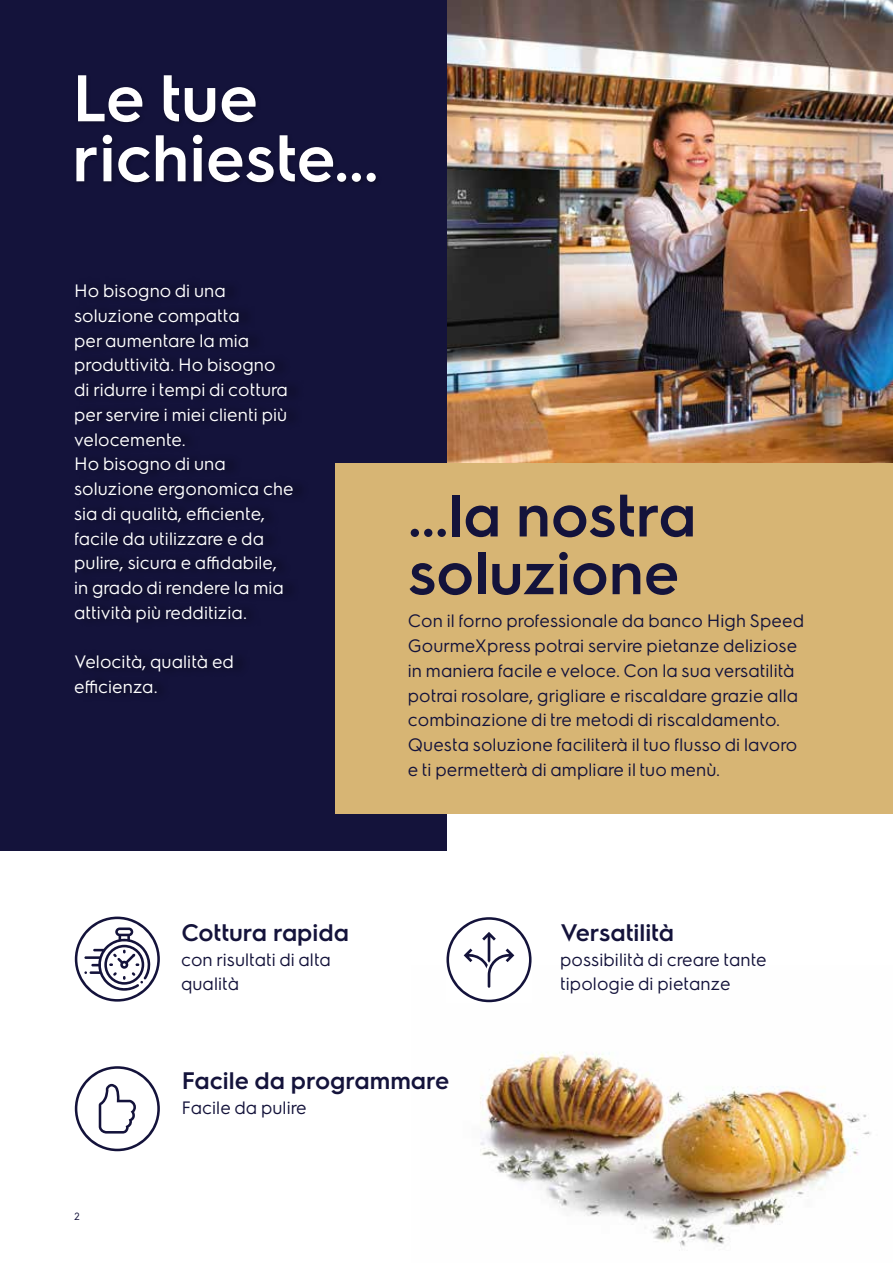
<style>
.page{position:relative;width:893px;height:1263px;background:#fff}
.page>*{position:absolute;margin:0;border:0;box-sizing:border-box;transform-origin:0 0}
.t1{font:600 66px/60px "Electrolux Sans";color:#fff}
.t2{font:600 60px/57.8px "Electrolux Sans";color:#14133b}
.t3{font:600 24px "Electrolux Sans";color:#14133b}
.t4{font:18px/24.8px "Electrolux Sans";color:#14133b}
.t5{font:18px/24.8px "Electrolux Sans";color:#fff}
.t6{font:10.5px "Electrolux Sans";color:#14133b}
</style>
<div class="page">
<img style="left:480px;top:1002px;width:391px;height:245px">
<img style="left:446px;top:0;width:447px;height:463px">
<div style="left:0;top:0;width:446px;height:850px;background:#14133b"></div>
<div style="left:73px;top:72px;width:309px;height:116px;background:#000;opacity:.3"></div>
<svg style="left:75px;top:916px;width:85px;height:86px"></svg>
<svg style="left:446px;top:917px;width:85px;height:85px"></svg>
<div style="left:336px;top:463px;width:557px;height:351px;background:#d7b574"></div>
<svg style="left:75px;top:1066px;width:85px;height:85px"></svg>
<h1 class="t1" style="left:72px;top:64px;width:308px">Le tue richieste...</h1>
<p class="t5" style="left:74px;top:277px;width:221px">Ho bisogno di una soluzione compatta<br>per aumentare la mia produttività. Ho bisogno di ridurre i tempi di cottura per servire i miei clienti più velocemente.<br>Ho bisogno di una soluzione ergonomica che sia di qualità, efficiente, facile da utilizzare e da pulire, sicura e affidabile, in grado di rendere la mia attività più redditizia.</p>
<p class="t5" style="left:74px;top:649px;width:162px">Velocità, qualità ed efficienza.</p>
<h2 class="t2" style="left:408px;top:483px;width:290px">...la nostra soluzione</h2>
<p class="t4" style="left:408px;top:607px;width:398px">Con il forno professionale da banco High Speed GourmeXpress potrai servire pietanze deliziose in maniera facile e veloce. Con la sua versatilità potrai rosolare, grigliare e riscaldare grazie alla combinazione di tre metodi di riscaldamento.<br>Questa soluzione faciliterà il tuo flusso di lavoro e ti permetterà di ampliare il tuo menù.</p>
<h3 class="t3" style="left:181px;top:915px;width:169px">Cottura rapida</h3>
<p class="t4" style="left:181px;top:946px;width:151px">con risultati di alta qualità</p>
<h3 class="t3" style="left:560px;top:915px;width:115px">Versatilità</h3>
<p class="t4" style="left:560px;top:946px;width:208px">possibilità di creare tante tipologie di pietanze</p>
<p class="t6" style="left:74px;top:1209px;width:7px">2</p>
<h3 class="t3" style="left:182px;top:1064px;width:269px">Facile da programmare</h3>
<p class="t4" style="left:182px;top:1094px;width:127px">Facile da pulire</p>
</div>
